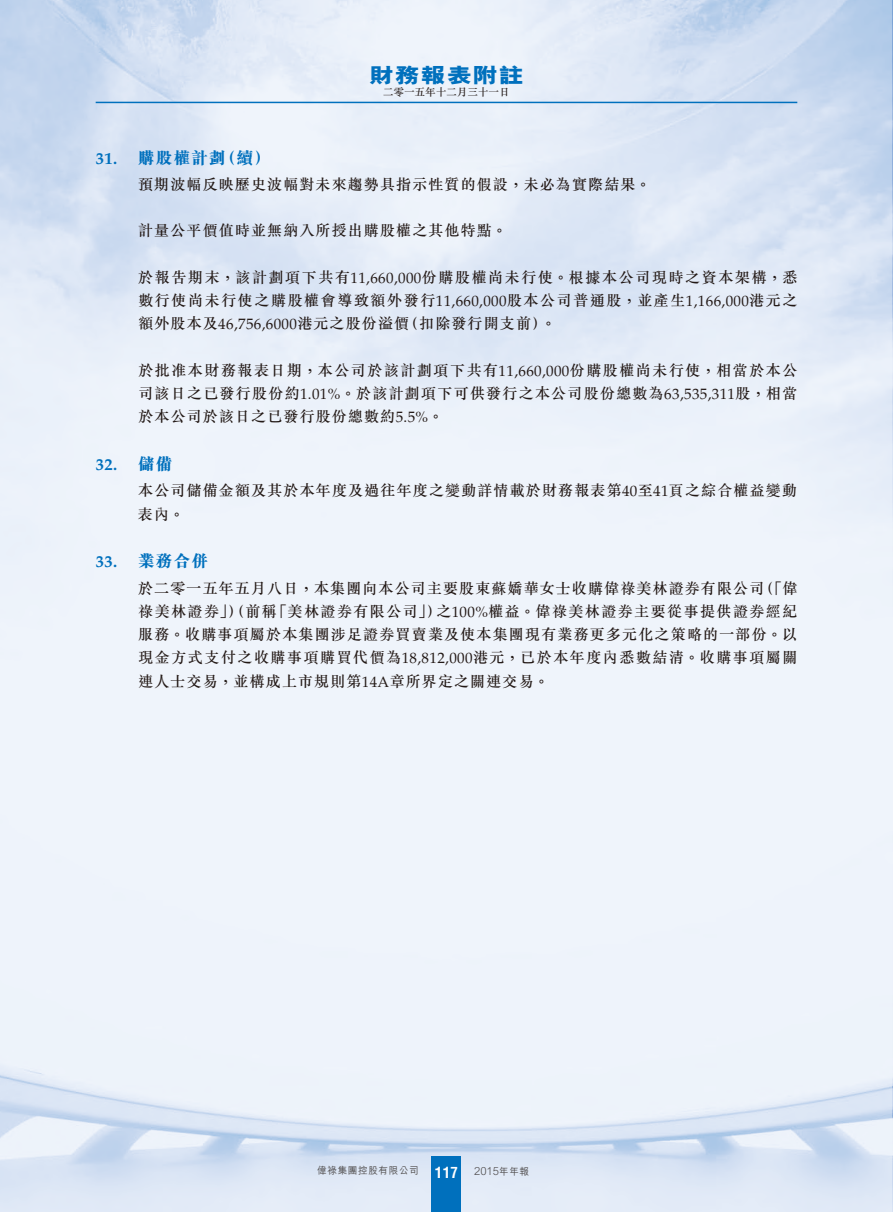
<style>
.page{position:relative;width:893px;height:1212px;background:#fff}
.page>*{position:absolute;margin:0;border:0;box-sizing:border-box;transform-origin:0 0}
.t1{font:800 21px "M Hei HK";letter-spacing:.03em;color:#0070bd;scale:1.2 1}
.t2{font:800 16.5px "M Sung HK";letter-spacing:.075em;color:#0070bd}
.t3{font:700 16.5px "Palatino LT Std";color:#0070bd}
.t4{font:500 15px/23.2px "M Sung HK";letter-spacing:.08em;color:#231916}
.t5{font:500 15px "M Sung HK";letter-spacing:.105em;color:#231916}
.t6{font:500 15px "M Sung HK";letter-spacing:.11em;color:#231916}
.t7{font:700 condensed 15px "Helvetica LT Std";color:#fff}
.t8{font:300 11.25px "Arial MT Std";color:#4d4a4a}
.t9{font:500 10.5px "M Sung HK";letter-spacing:.025em;color:#231916}
.t10{font:500 9.75px "M Hei HK";letter-spacing:.07em;color:#4d4a4a}
.s1{font-family:"Palatino LT Std";font-weight:400}
</style>
<div class="page">
<img style="left:0;top:0;width:893px;height:1212px">
<hr style="left:96px;top:102px;width:701px;height:1px;background:#0070bd">
<div style="left:432px;top:1157px;width:29px;height:55px;background:#0070bd"></div>
<p class="t3" style="left:96px;top:148px;width:23px">31.</p>
<p class="t3" style="left:96px;top:455px;width:23px">32.</p>
<p class="t3" style="left:96px;top:552px;width:23px">33.</p>
<p class="t2" style="left:220px;top:146px;width:52px">（續(</p>
<p class="t2" style="left:138px;top:146px;width:89px">購股權計劃</p>
<h1 class="t1" style="left:369px;top:61px;width:131px">財務報表附註</h1>
<p class="t9" style="left:383px;top:85px;width:128px">二零一五年十二月三十一日</p>
<p class="t4" style="left:138px;top:172px;width:514px">預期波幅反映歷史波幅對未來趨勢具指示性質的假設，未必為實際結果。</p>
<p class="t4" style="left:138px;top:219px;width:371px">計量公平價值時並無納入所授出購股權之其他特點。</p>
<p class="t6" style="left:138px;top:267px;width:661px">於報告期末，該計劃項下共有<span class="s1">11,660,000</span>份購股權尚未行使。根據本公司現時之資本架構，悉</p>
<p class="t5" style="left:138px;top:290px;width:661px">數行使尚未行使之購股權會導致額外發行<span class="s1">11,660,000</span>股本公司普通股，並產生<span class="s1">1,166,000</span>港元之</p>
<p class="t4" style="left:541px;top:312px;width:16px">。</p>
<p class="t4" style="left:138px;top:312px;width:272px">額外股本及<span class="s1">46,756,6000</span>港元之股份溢價</p>
<p class="t4" style="left:138px;top:358px;width:661px;text-align:justify">於批准本財務報表日期，本公司於該計劃項下共有<span class="s1">11,660,000</span>份購股權尚未行使，相當於本公司該日之已發行股份約<span class="s1">1.01%</span>。於該計劃項下可供發行之本公司股份總數為<span class="s1">63,535,311</span>股，相當於本公司於該日之已發行股份總數約<span class="s1">5.5%</span>。</p>
<p class="t2" style="left:138px;top:452px;width:36px">儲備</p>
<p class="t4" style="left:404px;top:312px;width:144px">（扣除發行開支前(</p>
<p class="t4" style="left:138px;top:479px;width:661px">本公司儲備金額及其於本年度及過往年度之變動詳情載於財務報表第<span class="s1">40</span>至<span class="s1">41</span>頁之綜合權益變動表內。</p>
<p class="t2" style="left:138px;top:550px;width:71px">業務合併</p>
<p class="t4" style="left:436px;top:576px;width:363px;text-indent:-298px">於二零一五年五月八日，本集團向本公司主要股東蘇嬌華女士收購偉祿美林證券有限公司之<span class="s1">100%</span>權益。偉祿美林證券主要從事提供證券經紀</p>
<p class="t4" style="left:759px;top:576px;width:40px">（「偉</p>
<p class="t4" style="left:272px;top:599px;width:170px">「美林證券有限公司」）</p>
<p class="t4" style="left:138px;top:599px;width:661px">祿美林證券」）（前稱<br>服務。收購事項屬於本集團涉足證券買賣業及使本集團現有業務更多元化之策略的一部份。以現金方式支付之收購事項購買代價為<span class="s1">18,812,000</span>港元，已於本年度內悉數結清。收購事項屬關連人士交易，並構成上市規則第<span class="s1">14A</span>章所界定之關連交易。</p>
<p class="t10" style="left:317px;top:1163px;width:103px">偉祿集團控股有限公司</p>
<p class="t7" style="left:435px;top:1163px;width:25px">117</p>
<p class="t10" style="left:499px;top:1164px;width:32px">年年報</p>
<p class="t8" style="left:474px;top:1164px;width:27px">2015</p>
</div>
